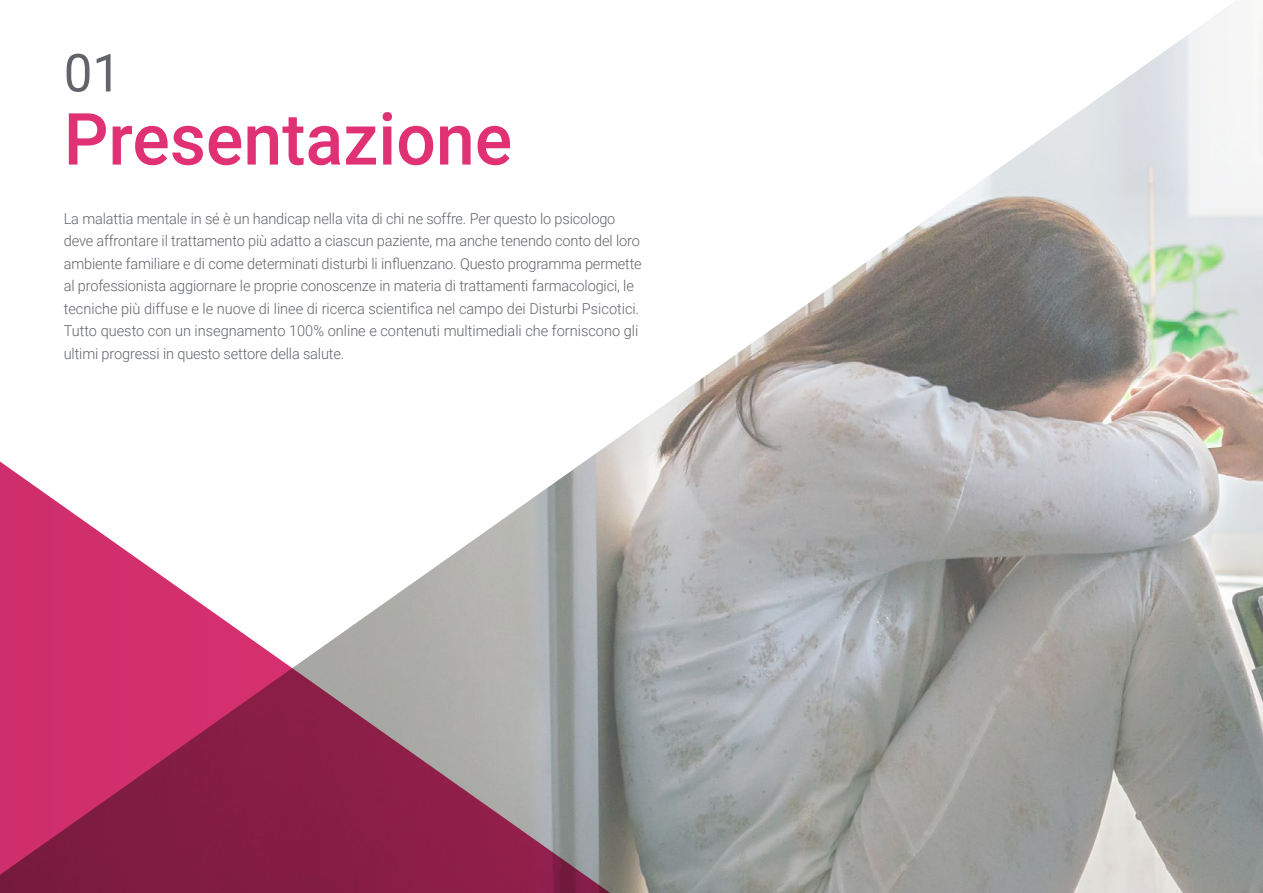
<style>
.page{position:relative;width:1263px;height:893px;background:#fff}
.page>*{position:absolute;margin:0;border:0;box-sizing:border-box;transform-origin:0 0}
.t1{font:500 72px "Roboto";color:#df3174}
.t2{font:52.5px "Roboto";color:#61646a}
.t3{font:300 15px/22.5px "Roboto";letter-spacing:-.01em;color:#61646a}
</style>
<div class="page">
<img style="left:607px;top:0;width:656px;height:893px">
<svg style="left:0;top:446px;width:640px;height:447px"></svg>
<h2 class="t2" style="left:64px;top:36px;width:59px">01</h2>
<h1 class="t1" style="left:64px;top:89px;width:450px">Presentazione</h1>
<p class="t3" style="left:64px;top:207px;width:579px">La malattia mentale in sé è un handicap nella vita di chi ne soffre. Per questo lo psicologo deve affrontare il trattamento più adatto a ciascun paziente, ma anche tenendo conto del loro ambiente familiare e di come determinati disturbi li influenzano. Questo programma permette al professionista aggiornare le proprie conoscenze in materia di trattamenti farmacologici, le tecniche più diffuse e le nuove di linee di ricerca scientifica nel campo dei Disturbi Psicotici.<br>Tutto questo con un insegnamento 100% online e contenuti multimediali che forniscono gli ultimi progressi in questo settore della salute.</p>
</div>
